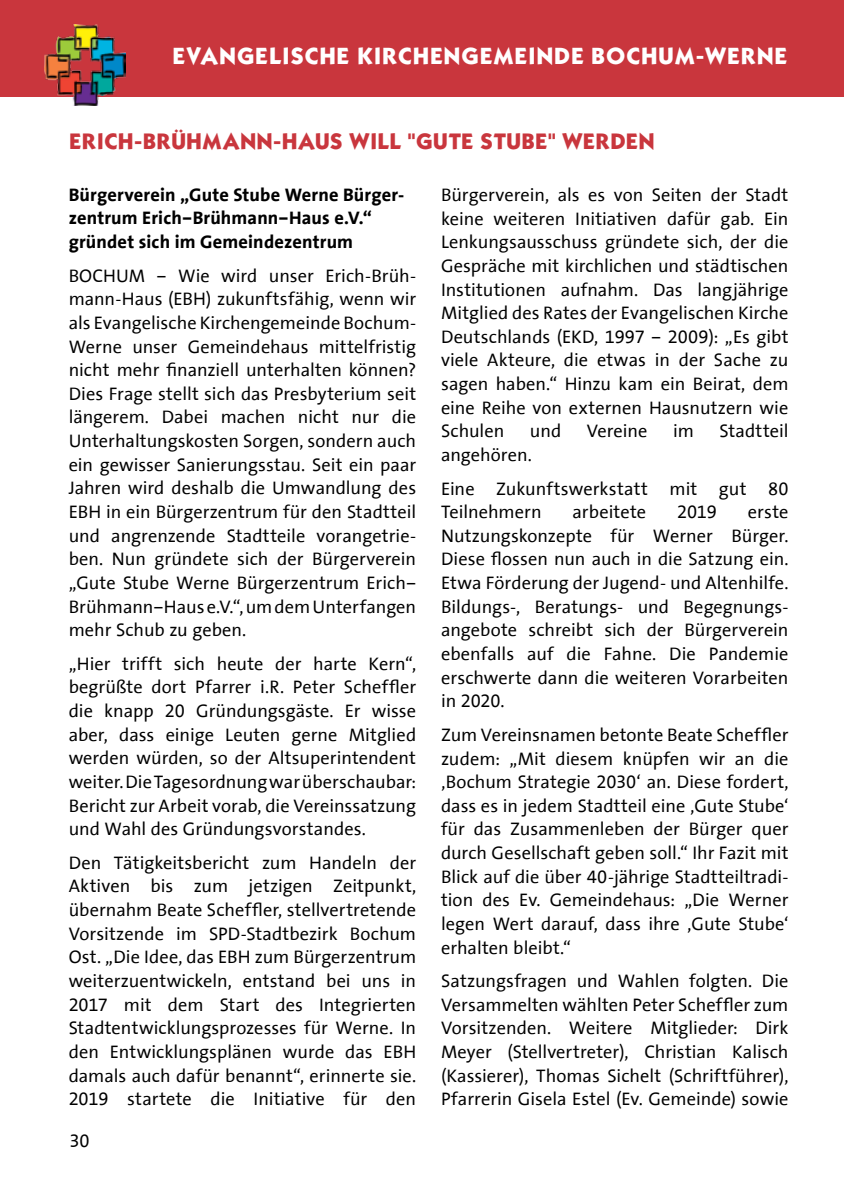
<style>
.page{position:relative;width:844px;height:1191px;background:#fff}
.page>*{position:absolute;margin:0;border:0;box-sizing:border-box;transform-origin:0 0}
.t1{font:20.12px "Kabel Bd";letter-spacing:.035em;color:#fff}
.t2{font:19.25px "Kabel Bd";letter-spacing:.005em;color:#c9363d}
.t3{font:18.38px/23.6px "The Sans Correspondence";color:#000;text-align:justify}
.t4{font:700 18.38px/23.6px "The Sans Correspondence";letter-spacing:.01em;color:#000}
</style>
<div class="page">
<div style="left:0;top:0;width:843px;height:97px;background:#c9363d"></div>
<img style="left:44px;top:25px;width:82px;height:81px">
<p class="t1" style="left:173px;top:41px;width:288px">EVANGELISCHE KIRCHENGE</p>
<p class="t1" style="left:493px;top:41px;width:35px">MEIN</p>
<p class="t1" style="left:554px;top:41px;width:234px">DE BOCHUM-WERNE</p>
<p class="t2" style="left:69px;top:127px;width:40px">ERICH</p>
<p class="t2" style="left:134px;top:127px;width:105px">-BRÜHMANN</p>
<p class="t2" style="left:273px;top:127px;width:90px">-HAUS WILL</p>
<p class="t2" style="left:407px;top:127px;width:40px">"GUTE</p>
<p class="t2" style="left:479px;top:127px;width:15px">STU</p>
<p class="t2" style="left:521px;top:127px;width:104px">BE" WERDEN</p>
<p class="t4" style="left:69px;top:183px;width:337px">Bürgerverein „Gute Stube Werne Bürger&shy;zentrum Erich–Brühmann–Haus e.V.“ gründet sich im Gemeindezentrum</p>
<p class="t3" style="left:69px;top:264px;width:349px">BOCHUM – Wie wird unser Erich-Brüh&shy;mann-Haus (EBH) zukunftsfähig, wenn wir als Evangelische Kirchengemeinde Bochum-Werne unser Gemeindehaus mittelfristig nicht mehr finanziell unterhalten können?<br>Dies Frage stellt sich das Presbyterium seit längerem. Dabei machen nicht nur die Unterhaltungskosten Sorgen, sondern auch ein gewisser Sanierungsstau. Seit ein paar Jahren wird deshalb die Umwandlung des EBH in ein Bürgerzentrum für den Stadtteil und angrenzende Stadtteile vorangetrie&shy;ben. Nun gründete sich der Bürgerverein „Gute Stube Werne Bürgerzentrum Erich– Brühmann–Haus e.V.“, um dem Unterfangen mehr Schub zu geben.</p>
<p class="t3" style="left:69px;top:652px;width:349px">„Hier trifft sich heute der harte Kern“, begrüßte dort Pfarrer i.R. Peter Scheffler die knapp 20 Gründungsgäste. Er wisse aber, dass einige Leuten gerne Mitglied werden würden, so der Altsuperintendent weiter. Die Tagesordnung war überschaubar:<br>Bericht zur Arbeit vorab, die Vereinssatzung und Wahl des Gründungsvorstandes.</p>
<p class="t3" style="left:69px;top:851px;width:349px">Den Tätigkeitsbericht zum Handeln der Aktiven bis zum jetzigen Zeitpunkt, übernahm Beate Scheffler, stellvertretende Vorsitzende im SPD-Stadtbezirk Bochum Ost. „Die Idee, das EBH zum Bürgerzentrum weiterzuentwickeln, entstand bei uns in 2017 mit dem Start des Integrierten Stadtentwicklungsprozesses für Werne. In den Entwicklungsplänen wurde das EBH damals auch dafür benannt“, erinnerte sie.<br>2019 startete die Initiative für den</p>
<p class="t3" style="left:441px;top:184px;width:349px">Bürgerverein, als es von Seiten der Stadt keine weiteren Initiativen dafür gab. Ein Lenkungsausschuss gründete sich, der die Gespräche mit kirchlichen und städtischen Institutionen aufnahm. Das langjährige Mitglied des Rates der Evangelischen Kirche Deutschlands (EKD, 1997 – 2009): „Es gibt viele Akteure, die etwas in der Sache zu sagen haben.“ Hinzu kam ein Beirat, dem eine Reihe von externen Hausnutzern wie Schulen</p>
<p class="t3" style="left:529px;top:420px;width:33px">und</p>
<p class="t3" style="left:586px;top:420px;width:62px">Vereine</p>
<p class="t3" style="left:673px;top:420px;width:22px">im</p>
<p class="t3" style="left:719px;top:420px;width:71px">Stadtteil</p>
<p class="t3" style="left:441px;top:439px;width:349px;line-height:33.6px">angehören.<br>Eine Zukunftswerkstatt mit gut 80</p>
<p class="t3" style="left:441px;top:501px;width:102px">Teilnehmern</p>
<p class="t3" style="left:572px;top:501px;width:75px">arbeitete</p>
<p class="t3" style="left:677px;top:501px;width:41px">2019</p>
<p class="t3" style="left:441px;top:501px;width:349px;text-indent:307px">erste Nutzungskonzepte für Werner Bürger.<br>Diese flossen nun auch in die Satzung ein.<br>Etwa Förderung der Jugend- und Altenhilfe.<br>Bildungs-, Beratungs- und Begegnungs&shy;angebote schreibt sich der Bürgerverein ebenfalls auf die Fahne. Die Pandemie erschwerte dann die weiteren Vorarbeiten in 2020.</p>
<p class="t3" style="left:441px;top:723px;width:349px">Zum Vereinsnamen betonte Beate Scheffler zudem: „Mit diesem knüpfen wir an die ‚Bochum Strategie 2030‘ an. Diese fordert, dass es in jedem Stadtteil eine ‚Gute Stube‘ für das Zusammenleben der Bürger quer durch Gesellschaft geben soll.“ Ihr Fazit mit Blick auf die über 40-jährige Stadtteiltradi&shy;tion des Ev. Gemeindehaus: „Die Werner legen Wert darauf, dass ihre ‚Gute Stube‘ erhalten bleibt.“</p>
<p class="t3" style="left:441px;top:970px;width:349px">Satzungsfragen und Wahlen folgten. Die Versammelten wählten Peter Scheffler zum Vorsitzenden. Weitere Mitglieder: Dirk Meyer (Stellvertreter), Christian Kalisch (Kassierer), Thomas Sichelt (Schriftführer), Pfarrerin Gisela Estel (Ev. Gemeinde) sowie</p>
<p class="t3" style="left:69px;top:1130px;width:22px">30</p>
</div>
